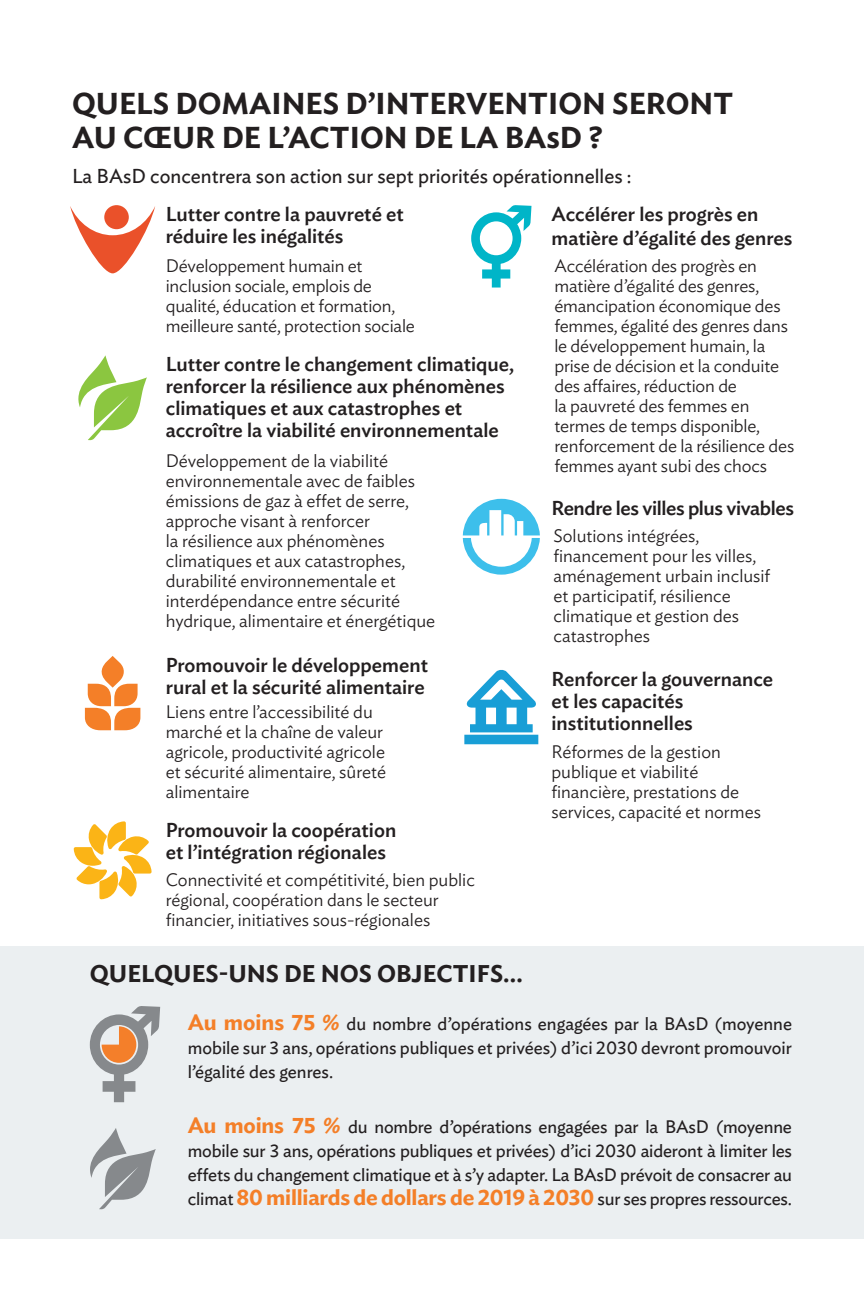
<style>
.page{position:relative;width:864px;height:1296px;background:#fff}
.page>*{position:absolute;margin:0;border:0;box-sizing:border-box;transform-origin:0 0}
.Heading_1{font:600 30px/34px "Ideal Sans";color:#231f20}
.Heading_1-2{font:600 24px "Ideal Sans";color:#231f20}
.t1{font:600 22px "Ideal Sans";letter-spacing:-.01em;color:#f47f28}
.Heading_1-3{font:500 20px/22px "Ideal Sans";color:#231f20}
.Heading_1-4{font:20px "Ideal Sans";color:#231f20}
.Heading_1-5{font:500 20px "Ideal Sans";letter-spacing:-.02em;color:#231f20}
.t2{font:300 18px/20px "Ideal Sans";color:#231f20}
.t3{font:18px/24px "Ideal Sans";letter-spacing:-.01em;color:#231f20;text-align:justify}
.s1{font-weight:600;font-size:22px;color:#f47f28}
.s2{font-weight:400;font-size:18px;color:#231f20}
</style>
<div class="page">
<svg style="left:70px;top:206px;width:85px;height:67px"></svg>
<div style="left:104px;top:205px;width:25px;height:24px;background:#ea512a;border-radius:50%"></div>
<div style="left:492px;top:258px;width:9px;height:30px;background:#00b5c8"></div>
<div style="left:482px;top:269px;width:28px;height:10px;background:#00b5c8"></div>
<svg style="left:471px;top:205px;width:61px;height:59px"></svg>
<svg style="left:78px;top:355px;width:69px;height:86px"></svg>
<svg style="left:463px;top:499px;width:77px;height:76px"></svg>
<svg style="left:85px;top:656px;width:55px;height:74px"></svg>
<svg style="left:74px;top:821px;width:78px;height:78px"></svg>
<div style="left:0;top:946px;width:864px;height:293px;background:#ebeff1"></div>
<svg style="left:90px;top:1128px;width:66px;height:82px"></svg>
<div style="left:114px;top:1068px;width:10px;height:34px;background:#86898c"></div>
<div style="left:103px;top:1081px;width:32px;height:11px;background:#86898c"></div>
<svg style="left:90px;top:1006px;width:70px;height:69px"></svg>
<svg style="left:464px;top:669px;width:74px;height:75px"></svg>
<p class="Heading_1" style="left:72px;top:84px;width:663px">QUELS DOMAINES D’INTERVENTION SERONT<br>AU CŒUR DE L’ACTION DE LA BASD ?</p>
<p class="Heading_1-4" style="left:72px;top:160px;width:561px">La BAsD concentrera son action sur sept priorités opérationnelles :</p>
<p class="Heading_1-3" style="left:166px;top:202px;width:240px">Lutter contre la pauvreté et réduire les inégalités</p>
<p class="Heading_1-3" style="left:551px;top:201px;width:243px;line-height:24px">Accélérer les progrès en matière d’égalité des genres</p>
<p class="t2" style="left:166px;top:255px;width:251px">Développement humain et inclusion sociale, emplois de qualité, éducation et formation, meilleure santé, protection sociale</p>
<p class="t2" style="left:554px;top:255px;width:241px">Accélération des progrès en matière d’égalité des genres, émancipation économique des femmes, égalité des genres dans le développement humain, la prise de décision et la conduite des affaires, réduction de<br>la pauvreté des femmes en termes de temps disponible, renforcement de la résilience des</p>
<p class="t2" style="left:166px;top:449px;width:224px">Développement de la viabilité</p>
<p class="t2" style="left:554px;top:455px;width:214px">femmes ayant subi des chocs</p>
<p class="t2" style="left:166px;top:469px;width:271px">environnementale avec de faibles émissions de gaz à effet de serre, approche visant à renforcer<br>la résilience aux phénomènes climatiques et aux catastrophes, durabilité environnementale et interdépendance entre sécurité hydrique, alimentaire et énergétique</p>
<p class="Heading_1-3" style="left:166px;top:352px;width:350px">Lutter contre le changement climatique, renforcer la résilience aux phénomènes climatiques et aux catastrophes et accroître la viabilité environnementale</p>
<p class="Heading_1-5" style="left:551px;top:493px;width:244px">Rendre les villes plus vivables</p>
<p class="t2" style="left:553px;top:524px;width:218px">Solutions intégrées, financement pour les villes, aménagement urbain inclusif et participatif, résilience climatique et gestion des catastrophes</p>
<p class="Heading_1-3" style="left:166px;top:652px;width:264px">Promouvoir le développement rural et la sécurité alimentaire</p>
<p class="t2" style="left:166px;top:700px;width:222px">Liens entre l’accessibilité du marché et la chaîne de valeur agricole, productivité agricole et sécurité alimentaire, sûreté alimentaire</p>
<p class="Heading_1-3" style="left:166px;top:818px;width:232px">Promouvoir la coopération et l’intégration régionales</p>
<p class="t2" style="left:166px;top:868px;width:311px">Connectivité et compétitivité, bien public régional, coopération dans le secteur financier, initiatives sous-régionales</p>
<p class="Heading_1-3" style="left:551px;top:666px;width:223px">Renforcer la gouvernance et les capacités institutionnelles</p>
<p class="t2" style="left:551px;top:740px;width:211px">Réformes de la gestion publique et viabilité financière, prestations de services, capacité et normes</p>
<p class="Heading_1-2" style="left:90px;top:955px;width:435px">QUELQUES-UNS DE NOS OBJECTIFS…</p>
<p class="t3" style="left:188px;top:1011px;width:606px"><span class="s1">Au moins 75 %</span> du nombre d’opérations engagées par la BAsD (moyenne mobile sur 3 ans, opérations publiques et privées) d’ici 2030 devront promouvoir l’égalité des genres.</p>
<p class="t3" style="left:188px;top:1113px;width:606px"><span class="s1">Au moins 75 %</span> du nombre d’opérations engagées par la BAsD (moyenne mobile sur 3 ans, opérations publiques et privées) d’ici 2030 aideront à limiter les effets du changement climatique et à s’y adapter. La BAsD prévoit de consacrer au</p>
<p class="t1" style="left:188px;top:1180px;width:606px"><span class="s2">climat</span> 80 milliards de dollars de 2019 à 2030 <span class="s2">sur ses propres ressources.</span></p>
</div>
